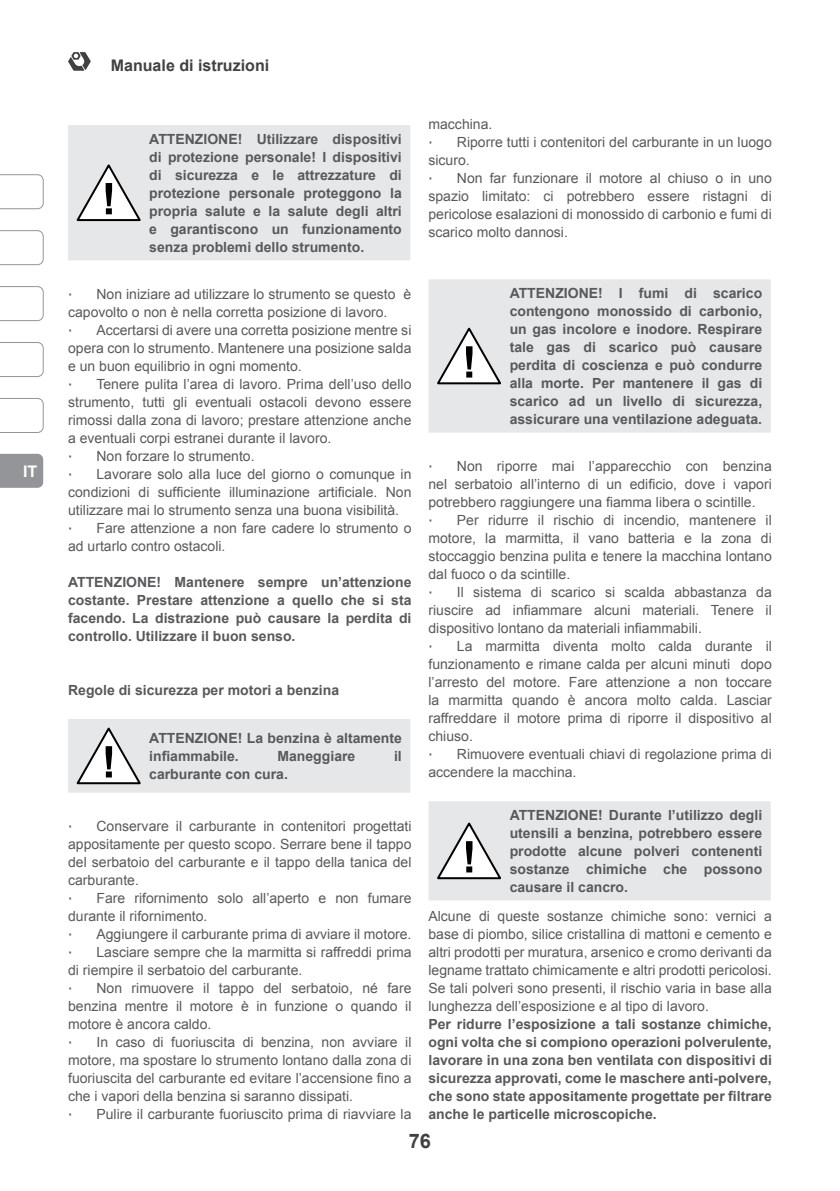
<style>
.page{position:relative;width:840px;height:1191px;background:#fff}
.page>*{position:absolute;margin:0;border:0;box-sizing:border-box;transform-origin:0 0}
.t1{font:700 20px "Arial";color:#414042}
.t2{font:700 16px "Arial";color:#414042}
.t3{font:700 16px "Arial";color:#fff}
.t4{font:14px/18px "Arial";color:#58595b;text-align:justify}
.t5{font:700 14px/18px "Arial";color:#58595b;text-align:justify}
.t6{font:14px "Tahoma";color:#58595b}
</style>
<div class="page">
<svg style="left:68px;top:52px;width:23px;height:19px"></svg>
<svg style="left:0;top:174px;width:44px;height:35px"></svg>
<svg style="left:0;top:398px;width:44px;height:35px"></svg>
<svg style="left:0;top:342px;width:44px;height:35px"></svg>
<svg style="left:0;top:286px;width:44px;height:35px"></svg>
<svg style="left:0;top:230px;width:44px;height:35px"></svg>
<svg style="left:0;top:454px;width:43px;height:34px"></svg>
<div style="left:68px;top:125px;width:342px;height:135px;background:#e6e7e8"></div>
<svg style="left:75px;top:161px;width:68px;height:62px"></svg>
<svg style="left:68px;top:719px;width:342px;height:73px;background:#e2e3e4"></svg>
<div style="left:428px;top:279px;width:342px;height:153px;background:#e6e7e8"></div>
<svg style="left:435px;top:324px;width:68px;height:62px"></svg>
<div style="left:428px;top:801px;width:342px;height:99px;background:#e6e7e8"></div>
<p class="t3" style="left:23px;top:460px;width:16px">IT</p>
<p class="t2" style="left:111px;top:55px;width:160px">Manuale di istruzioni</p>
<p class="t5" style="left:149px;top:130px;width:254px">ATTENZIONE! Utilizzare dispositivi di protezione personale! I dispositivi di sicurezza e le attrezzature di protezione personale proteggono la propria salute e la salute degli altri e garantiscono un funzionamento senza problemi dello strumento.</p>
<p class="t4" style="left:68px;top:285px;width:344px;text-indent:28px">Non iniziare ad utilizzare lo strumento se questo è capovolto o non è nella corretta posizione di lavoro.</p>
<p class="t6" style="left:68px;top:320px;width:6px">∙</p>
<p class="t6" style="left:68px;top:284px;width:6px">∙</p>
<p class="t4" style="left:68px;top:321px;width:344px;text-indent:28px">Accertarsi di avere una corretta posizione mentre si opera con lo strumento. Mantenere una posizione salda e un buon equilibrio in ogni momento.</p>
<p class="t6" style="left:68px;top:374px;width:6px">∙</p>
<p class="t4" style="left:68px;top:375px;width:344px;text-indent:28px">Tenere pulita l’area di lavoro. Prima dell’uso dello strumento, tutti gli eventuali ostacoli devono essere rimossi dalla zona di lavoro; prestare attenzione anche a eventuali corpi estranei durante il lavoro.</p>
<p class="t6" style="left:68px;top:446px;width:6px">∙</p>
<p class="t4" style="left:96px;top:447px;width:159px">Non forzare lo strumento.</p>
<p class="t6" style="left:68px;top:464px;width:6px">∙</p>
<p class="t4" style="left:68px;top:465px;width:344px;text-indent:28px">Lavorare solo alla luce del giorno o comunque in condizioni di sufficiente illuminazione artificiale. Non utilizzare mai lo strumento senza una buona visibilità.</p>
<p class="t6" style="left:68px;top:518px;width:6px">∙</p>
<p class="t4" style="left:68px;top:519px;width:344px;text-indent:28px">Fare attenzione a non fare cadere lo strumento o ad urtarlo contro ostacoli.</p>
<p class="t5" style="left:68px;top:573px;width:345px">ATTENZIONE! Mantenere sempre un’attenzione costante. Prestare attenzione a quello che si sta facendo. La distrazione può causare la perdita di controllo. Utilizzare il buon senso.</p>
<p class="t5" style="left:68px;top:681px;width:272px">Regole di sicurezza per motori a benzina</p>
<p class="t5" style="left:149px;top:729px;width:254px">ATTENZIONE! La benzina è altamente infiammabile.</p>
<p class="t5" style="left:277px;top:747px;width:79px">Maneggiare</p>
<p class="t5" style="left:394px;top:747px;width:9px">il</p>
<p class="t5" style="left:149px;top:765px;width:140px">carburante con cura.</p>
<p class="t4" style="left:68px;top:817px;width:344px;text-indent:28px">Conservare il carburante in contenitori progettati appositamente per questo scopo. Serrare bene il tappo del serbatoio del carburante e il tappo della tanica del carburante.</p>
<p class="t6" style="left:68px;top:889px;width:6px">∙</p>
<p class="t6" style="left:68px;top:816px;width:6px">∙</p>
<p class="t4" style="left:68px;top:889px;width:344px;text-indent:28px">Fare rifornimento solo all’aperto e non fumare durante il rifornimento.</p>
<p class="t6" style="left:68px;top:925px;width:6px">∙</p>
<p class="t4" style="left:96px;top:925px;width:316px">Aggiungere il carburante prima di avviare il motore.</p>
<p class="t6" style="left:68px;top:943px;width:6px">∙</p>
<p class="t4" style="left:68px;top:943px;width:344px;text-indent:28px">Lasciare sempre che la marmitta si raffreddi prima di riempire il serbatoio del carburante.</p>
<p class="t6" style="left:68px;top:979px;width:6px">∙</p>
<p class="t4" style="left:68px;top:979px;width:344px;text-indent:28px">Non rimuovere il tappo del serbatoio, né fare benzina mentre il motore è in funzione o quando il motore è ancora caldo.</p>
<p class="t6" style="left:68px;top:1033px;width:6px">∙</p>
<p class="t4" style="left:68px;top:1033px;width:344px;text-indent:28px">In caso di fuoriuscita di benzina, non avviare il motore, ma spostare lo strumento lontano dalla zona di fuoriuscita del carburante ed evitare l’accensione fino a che i vapori della benzina si saranno dissipati.</p>
<p class="t6" style="left:68px;top:1105px;width:6px">∙</p>
<p class="t4" style="left:96px;top:1105px;width:316px">Pulire il carburante fuoriuscito prima di riavviare la</p>
<p class="t4" style="left:428px;top:116px;width:65px">macchina.</p>
<p class="t6" style="left:428px;top:133px;width:6px">∙</p>
<p class="t4" style="left:428px;top:134px;width:344px;text-indent:28px">Riporre tutti i contenitori del carburante in un luogo sicuro.</p>
<p class="t6" style="left:428px;top:169px;width:6px">∙</p>
<p class="t4" style="left:428px;top:170px;width:345px;text-indent:28px">Non far funzionare il motore al chiuso o in uno spazio limitato: ci potrebbero essere ristagni di pericolose esalazioni di monossido di carbonio e fumi di scarico molto dannosi.</p>
<p class="t5" style="left:509px;top:284px;width:254px">ATTENZIONE! I fumi di scarico contengono monossido di carbonio, un gas incolore e inodore. Respirare tale gas di scarico può causare perdita di coscienza e può condurre alla morte. Per mantenere il gas di scarico ad un livello di sicurezza, assicurare una ventilazione adeguata.</p>
<p class="t4" style="left:428px;top:457px;width:344px;text-indent:28px">Non riporre mai l’apparecchio con benzina nel serbatoio all’interno di un edificio, dove i vapori potrebbero raggiungere una fiamma libera o scintille.</p>
<p class="t6" style="left:428px;top:511px;width:6px">∙</p>
<p class="t6" style="left:428px;top:456px;width:6px">∙</p>
<p class="t4" style="left:428px;top:511px;width:345px;text-indent:28px">Per ridurre il rischio di incendio, mantenere il motore, la marmitta, il vano batteria e la zona di stoccaggio benzina pulita e tenere la macchina lontano dal fuoco o da scintille.</p>
<p class="t6" style="left:428px;top:583px;width:6px">∙</p>
<p class="t4" style="left:428px;top:583px;width:344px;text-indent:28px">Il sistema di scarico si scalda abbastanza da riuscire ad infiammare alcuni materiali. Tenere il dispositivo lontano da materiali infiammabili.</p>
<p class="t6" style="left:428px;top:637px;width:6px">∙</p>
<p class="t4" style="left:428px;top:637px;width:345px;text-indent:28px">La marmitta diventa molto calda durante il funzionamento e rimane calda per alcuni minuti dopo l’arresto del motore. Fare attenzione a non toccare la marmitta quando è ancora molto calda. Lasciar raffreddare il motore prima di riporre il dispositivo al chiuso.</p>
<p class="t6" style="left:428px;top:745px;width:6px">∙</p>
<p class="t4" style="left:428px;top:745px;width:344px;text-indent:28px">Rimuovere eventuali chiavi di regolazione prima di accendere la macchina.</p>
<p class="t5" style="left:509px;top:806px;width:254px">ATTENZIONE! Durante l’utilizzo degli utensili a benzina, potrebbero essere prodotte alcune polveri contenenti sostanze chimiche che possono causare il cancro.</p>
<p class="t4" style="left:428px;top:907px;width:345px">Alcune di queste sostanze chimiche sono: vernici a base di piombo, silice cristallina di mattoni e cemento e altri prodotti per muratura, arsenico e cromo derivanti da legname trattato chimicamente e altri prodotti pericolosi.<br>Se tali polveri sono presenti, il rischio varia in base alla lunghezza dell’esposizione e al tipo di lavoro.</p>
<p class="t5" style="left:428px;top:1015px;width:345px">Per ridurre l’esposizione a tali sostanze chimiche, ogni volta che si compiono operazioni polverulente, lavorare in una zona ben ventilata con dispositivi di sicurezza approvati, come le maschere anti-polvere, che sono state appositamente progettate per filtrare anche le particelle microscopiche.</p>
<h1 class="t1" style="left:408px;top:1128px;width:24px">76</h1>
</div>
